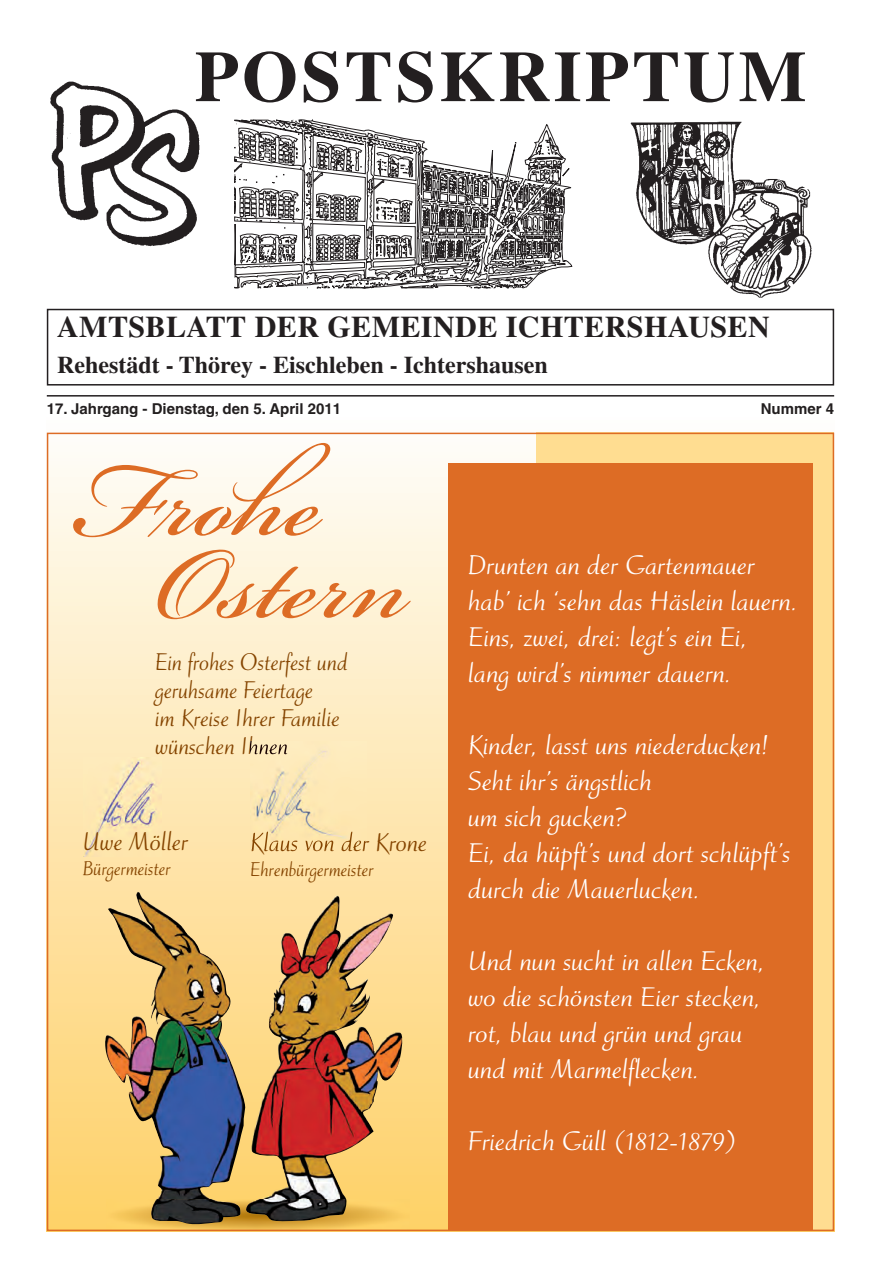
<style>
.page{position:relative;width:881px;height:1263px;background:#fff}
.page>*{position:absolute;margin:0;border:0;box-sizing:border-box;transform-origin:0 0}
.t1{font:160.5px "Bickham Script Pro";color:#dd6c25}
.t2{font:700 72px "Times LT";letter-spacing:.045em;color:#231f20}
.t3{font:700 30px "Times LT";letter-spacing:.015em;color:#231f20}
.t4{font:28.5px/36px "Ruzicka Freehand LT";color:#fff;scale:1.05 1}
.t5{font:28.5px/36px "Ruzicka Freehand LT";color:#fff}
.t6{font:27px "Ruzicka Freehand LT";color:#854400}
.t7{font:25.5px/27.9px "Ruzicka Freehand LT";color:#854400;scale:.95 1}
.t8{font:700 24px "Times LT";color:#231f20}
.t9{font:21px "Ruzicka Freehand LT";color:#854400;scale:.95 1}
.t10{font:700 15px "Helvetica LT";color:#231f20}
</style>
<div class="page">
<hr style="left:47px;top:395px;width:786px;height:2px;background:#231f20">
<img style="left:630px;top:121px;width:182px;height:177px">
<img style="left:50px;top:81px;width:150px;height:166px">
<div style="left:47px;top:309px;width:786px;height:77px;border:2px solid #231f20"></div>
<svg style="left:234px;top:119px;width:338px;height:149px"></svg>
<svg style="left:234px;top:142px;width:334px;height:147px"></svg>
<div style="left:47px;top:418px;width:786px;height:813px;background:linear-gradient(to bottom,#fefcf9,#fed067)"></div>
<img style="left:106px;top:1199px;width:303px;height:29px">
<img style="left:251px;top:895px;width:151px;height:304px">
<img style="left:105px;top:891px;width:140px;height:308px">
<img style="left:246px;top:1199px;width:100px;height:22px">
<img style="left:151px;top:1199px;width:89px;height:25px">
<div style="left:536px;top:433px;width:297px;height:798px;background:#ffdd91"></div>
<div style="left:448px;top:464px;width:364px;height:767px;background:#dd6c25"></div>
<img style="left:83px;top:757px;width:78px;height:100px">
<img style="left:250px;top:741px;width:116px;height:108px">
<img style="left:252px;top:831px;width:100px;height:18px">
<h2 class="t2" style="left:195px;top:34px;width:613px">POSTSKRIPTUM</h2>
<p class="t3" style="left:57px;top:309px;width:714px">AMTSBLATT DER GEMEINDE ICHTERSHAUSEN</p>
<p class="t8" style="left:57px;top:351px;width:492px">Rehestädt - Thörey - Eischleben - Ichtershausen</p>
<p class="t10" style="left:47px;top:403px;width:296px">17. Jahrgang - Dienstag, den 5. April 2011</p>
<p class="t10" style="left:760px;top:403px;width:75px">Nummer 4</p>
<h1 class="t1" style="left:70px;top:385px;width:253px">Frohe</h1>
<h1 class="t1" style="left:156px;top:467px;width:254px">Ostern</h1>
<p class="t5" style="left:468px;top:550px;width:331px">Drunten an der Gartenmauer hab’ ich ‘sehn das Häslein lauern.<br>Eins, zwei, drei: legt’s ein Ei,<br>lang wird’s nimmer dauern.</p>
<p class="t7" style="left:155px;top:651px;width:204px">Ein frohes Osterfest und geruhsame Feiertage<br>im Kreise Ihrer Familie wünschen Ihnen</p>
<p class="t4" style="left:468px;top:730px;width:308px">Kinder, lasst uns niederducken!<br>Seht ihr’s ängstlich<br>um sich gucken?<br>Ei, da hüpft’s und dort schlüpft’s durch die Mauerlucken.</p>
<p class="t6" style="left:83px;top:831px;width:107px">Uwe Möller</p>
<p class="t9" style="left:83px;top:861px;width:94px">Bürgermeister</p>
<p class="t6" style="left:250px;top:832px;width:178px">Klaus von der Krone</p>
<p class="t9" style="left:250px;top:861px;width:131px">Ehrenbürgermeister</p>
<p class="t4" style="left:468px;top:946px;width:284px">Und nun sucht in allen Ecken, wo die schönsten Eier stecken, rot, blau und grün und grau und mit Marmelflecken.</p>
<p class="t4" style="left:468px;top:1126px;width:257px">Friedrich Güll (1812-1879)</p>
</div>
